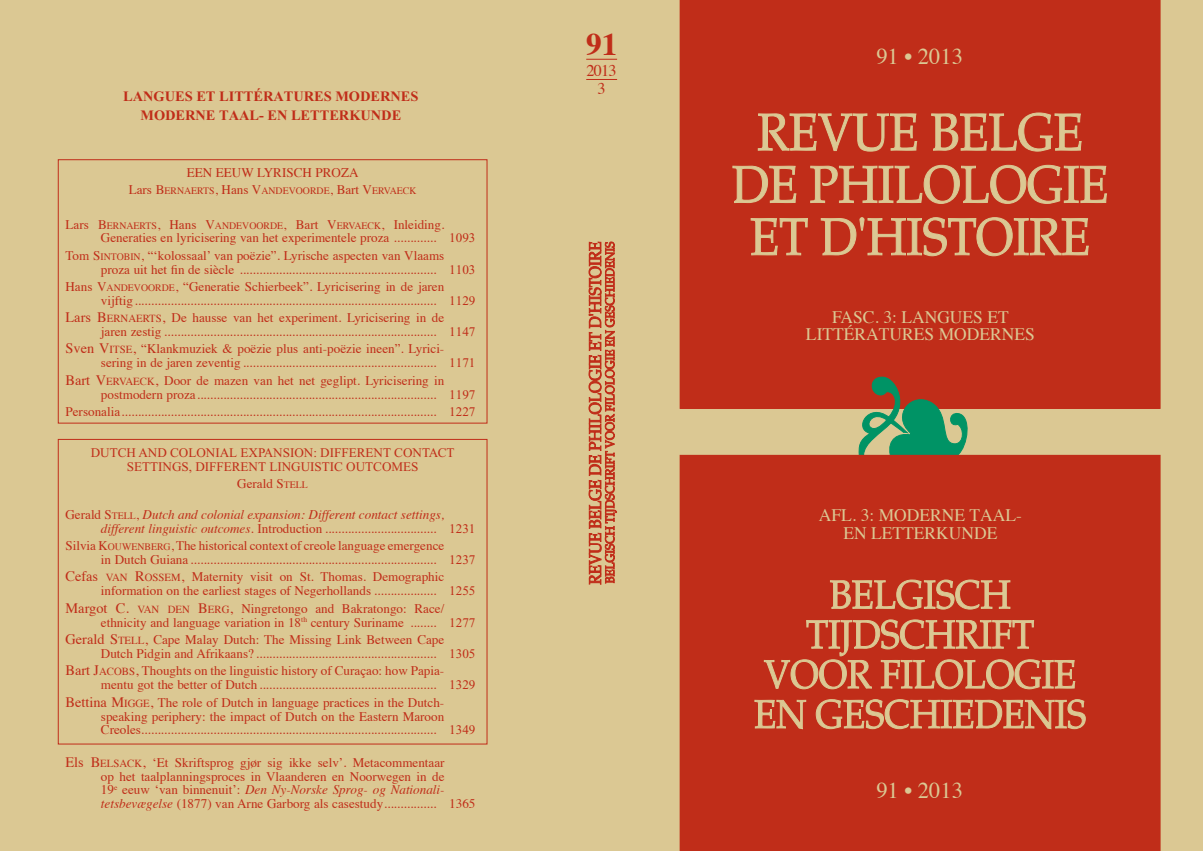
<style>
.page{position:relative;width:1203px;height:851px;background:#fff}
.page>*{position:absolute;margin:0;border:0;box-sizing:border-box;transform-origin:0 0}
.t1{font:700 31.25px "Times";color:#c02d19}
.t2{font:22.5px "Times";color:#dbc893}
.t3{font:17.5px/17.5px "Times";color:#dbc893;text-align:center}
.t4{font:16.25px/17.5px "Times";color:#c02d19;text-align:center}
.t5{font:700 14.38px/18.8px "Times New Roman";letter-spacing:.22em;color:#c02d19;text-align:center}
.t6{font:13.12px/13.8px "Times";color:#c02d19}
.t7{font:italic 13.12px/13.8px "Times";color:#c02d19}
.t8{font:13.12px/13.8px "Times New Roman";color:#c02d19;text-align:center}
.t9{font:9.88px "Times";color:#c02d19}
.s1{font-size:13.12px}
.s2{font-family:"Times New Roman"}
.s3{font-style:inherit}
.s4{font-size:9.88px}
.s5{font-size:14.38px}
.s6{font-size:10.75px}
.s7{font-style:normal}
.s8{font-style:normal;font-size:9.88px}
.s9{font-family:"Times New Roman";font-style:normal}
.s10{font-style:italic}
</style>
<div class="page">
<div style="left:0;top:0;width:1203px;height:850px;background:#dbc893"></div>
<hr style="left:586px;top:59px;width:31px;height:1px;background:#c02d19">
<hr style="left:586px;top:79px;width:31px;height:1px;background:#c02d19">
<div style="left:680px;top:0;width:480px;height:408px;background:#c02d19"></div>
<svg style="left:853px;top:376px;width:119px;height:79px"></svg>
<div style="left:680px;top:455px;width:480px;height:395px;background:#c02d19"></div>
<svg style="left:758px;top:113px;width:159px;height:39px"></svg>
<svg style="left:931px;top:112px;width:151px;height:40px"></svg>
<svg style="left:732px;top:166px;width:64px;height:37px"></svg>
<svg style="left:810px;top:165px;width:297px;height:39px"></svg>
<svg style="left:751px;top:218px;width:57px;height:37px"></svg>
<svg style="left:821px;top:217px;width:268px;height:39px"></svg>
<svg style="left:830px;top:579px;width:180px;height:30px"></svg>
<svg style="left:764px;top:619px;width:311px;height:70px"></svg>
<svg style="left:754px;top:699px;width:52px;height:30px"></svg>
<svg style="left:816px;top:699px;width:270px;height:30px"></svg>
<svg style="left:589px;top:241px;width:28px;height:343px"></svg>
<div style="left:58px;top:159px;width:429px;height:264px;border:1px solid #c02d19"></div>
<div style="left:58px;top:439px;width:429px;height:305px;border:1px solid #c02d19"></div>
<p class="t5" style="left:123px;top:87px;width:297px">LANGUES ET LITTÉRATURES MODERNES<br>MODERNE TAAL- EN LETTERKUNDE</p>
<p class="t6" style="left:187px;top:164px;width:10px">EEN</p>
<p class="t6" style="left:216px;top:164px;width:10px">EEU</p>
<p class="t6" style="left:241px;top:164px;width:119px">W LYRISCH PROZA</p>
<p class="t9" style="left:129px;top:181px;width:289px"><span class="s1">Lars</span> <span class="s1">B</span>ERNAERTS<span class="s1">, Hans</span> <span class="s1">V</span>ANDEVOORDE<span class="s1">, Bart</span> <span class="s1">V</span>ERVAECK</p>
<p class="t9" style="left:66px;top:216px;width:380px"><span class="s1">Lars</span> <span class="s1">B</span>ERNAERTS<span class="s1">, Hans</span> <span class="s1">V</span>ANDEVOORDE<span class="s1">, Bart</span> <span class="s1">V</span>ERVAECK<span class="s1">,</span> <span class="s1">Inleiding.</span></p>
<p class="t6" style="left:65px;top:228px;width:411px;line-height:17.2px;text-indent:35px">Generaties en lyricisering van het experimentele proza ............. <span class="s2">1093<br></span>Tom <span class="s3">S</span><span class="s4">INTOBIN</span>, “‘kolossaal’ van poëzie”. Lyrische aspecten van Vlaams</p>
<p class="t6" style="left:66px;top:259px;width:411px;line-height:17.2px;text-indent:35px">proza uit het fin de siècle ............................................................ <span class="s2">1103<br></span>Hans <span class="s3">V</span><span class="s4">ANDEVOORDE</span><span class="s3">,</span> “Generatie Schierbeek”. Lyricisering in de jaren</p>
<p class="t6" style="left:66px;top:290px;width:411px;line-height:17.5px;text-indent:35px">vijftig............................................................................................ <span class="s2">1129<br></span><span class="s5">Lars</span> <span class="s5">B</span><span class="s6">ERNAERTS</span><span class="s5">,</span> De hausse van het experiment. Lyricisering in de</p>
<p class="t6" style="left:66px;top:321px;width:412px;line-height:17.5px;text-indent:35px">jaren zestig ................................................................................... <span class="s2">1147<br></span><span class="s5">Sven</span> <span class="s5">V</span><span class="s6">ITSE</span><span class="s5">,</span> “Klankmuziek &amp; poëzie plus anti-poëzie ineen”. Lyrici-</p>
<p class="t6" style="left:66px;top:353px;width:411px;line-height:17.5px;text-indent:35px">sering in de jaren zeventig ........................................................... <span class="s2">1171<br></span><span class="s5">Bart</span> <span class="s5">V</span><span class="s6">ERVAECK</span><span class="s5">,</span> Door de mazen van het net geglipt. Lyricisering in</p>
<p class="t6" style="left:66px;top:384px;width:411px;line-height:17.2px;text-align:right">postmodern proza......................................................................... <span class="s2">1197<br></span>Personalia................................................................................................ <span class="s2">1227</span></p>
<p class="t8" style="left:91px;top:445px;width:365px">DUTCH AND COLONIAL EXPANSION: DIFFERENT CONTACT<br>SETTINGS, DIFFERENT LINGUISTIC OUTCOMES</p>
<p class="t6" style="left:237px;top:475px;width:72px">Gerald <span class="s3">S</span><span class="s4">TELL</span></p>
<p class="t7" style="left:101px;top:507px;width:376px;text-indent:-35px"><span class="s7">Gerald</span> <span class="s7">S</span><span class="s8">TELL</span><span class="s7">,</span> Dutch and colonial expansion: Different contact settings, different linguistic outcomes<span class="s7">. Introduction ..................................</span> <span class="s9">1231</span></p>
<p class="t6" style="left:101px;top:537px;width:376px;text-indent:-35px">Silvia <span class="s3">K</span><span class="s4">OUWENBERG</span><span class="s3">,</span> The historical context of creole language emergence<br>in Dutch Guiana ........................................................................... <span class="s2">1237</span></p>
<p class="t6" style="left:101px;top:569px;width:376px;text-indent:-35px"><span class="s5">Cefas</span> <span class="s6">VAN</span> <span class="s5">R</span><span class="s6">OSSEM</span><span class="s5">,</span> Maternity visit on St. Thomas. Demographic information on the earliest stages of Negerhollands ................... <span class="s2">1255</span></p>
<p class="t6" style="left:101px;top:600px;width:376px;text-indent:-35px"><span class="s5">Margot C.</span> <span class="s6">VAN DEN</span> <span class="s5">B</span><span class="s6">ERG</span><span class="s5">,</span> Ningretongo and Bakratongo: Race/ ethnicity and language variation in 18<sup>th</sup> century Suriname ........ <span class="s2">1277</span></p>
<p class="t6" style="left:101px;top:631px;width:376px;text-indent:-35px"><span class="s5">Gerald</span> <span class="s5">S</span><span class="s6">TELL</span><span class="s5">,</span> Cape Malay Dutch: The Missing Link Between Cape<br>Dutch Pidgin and Afrikaans? ....................................................... <span class="s2">1305</span></p>
<p class="t6" style="left:101px;top:663px;width:376px;text-indent:-35px"><span class="s5">Bart</span> <span class="s5">J</span><span class="s6">ACOBS</span><span class="s5">,</span> Thoughts on the linguistic history of Curaçao: how Papia&shy;mentu got the better of Dutch...................................................... <span class="s2">1329</span></p>
<p class="t6" style="left:101px;top:694px;width:376px;text-indent:-35px"><span class="s5">Bettina</span> <span class="s5">M</span><span class="s6">IGGE</span><span class="s5">,</span> The role of Dutch in language practices in the Dutch&shy;speaking periphery: the impact of Dutch on the Eastern Maroon<br>Creoles.......................................................................................... <span class="s2">1349</span></p>
<p class="t6" style="left:101px;top:754px;width:376px;text-indent:-35px"><span class="s5">Els</span> <span class="s5">B</span><span class="s6">ELSACK</span><span class="s5">,</span> ‘Et Skriftsprog gjør sig ikke selv’. Metacommentaar<br>op het taalplanningsproces in Vlaanderen en Noorwegen in de<br>19<sup>e</sup> eeuw ‘van binnenuit’: <span class="s10">Den Ny-Norske Sprog- og Nationali&shy;tetsbevægelse</span> (1877) van Arne Garborg als casestudy................ 1365</p>
<h1 class="t1" style="left:586px;top:15px;width:33px">91</h1>
<p class="t4" style="left:587px;top:60px;width:32px">2013<br>3</p>
<h2 class="t2" style="left:876px;top:36px;width:88px">91 • 2013</h2>
<h3 class="t3" style="left:806px;top:306px;width:228px">FASC. 3: langues et littératures modernes</h3>
<h3 class="t3" style="left:819px;top:505px;width:205px">AFL. 3: moderne taal&shy;en letterkunde</h3>
<h2 class="t2" style="left:876px;top:769px;width:88px">91 • 2013</h2>
</div>
